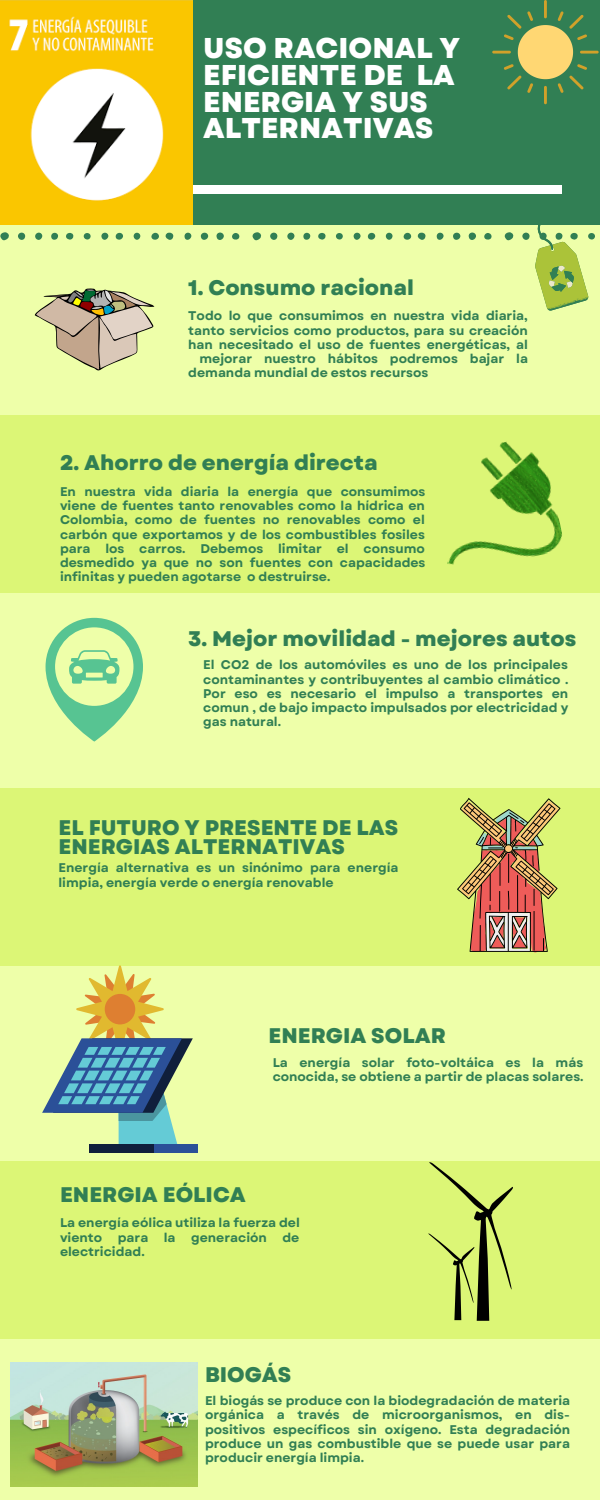
<style>
.page{position:relative;width:600px;height:1500px;background:#eeffa9}
.page>*{position:absolute;margin:0;border:0;box-sizing:border-box;transform-origin:0 0}
.t1{font:800 28.6px/26.6px "Garet";color:#fff}
.t2{font:800 21.1px/18.5px "Garet";color:#317f54}
.t3{font:700 12.6px/14.2px "Garet";color:#317f54;text-align:justify}
</style>
<div class="page">
<div style="left:0;top:0;width:600px;height:225px;background:#317f54"></div>
<div style="left:0;top:415px;width:600px;height:177px;background:#dcf676"></div>
<div style="left:0;top:788px;width:600px;height:178px;background:#dcf676"></div>
<div style="left:171px;top:185px;width:390px;height:8px;background:#fff"></div>
<img style="left:447px;top:441px;width:115px;height:124px">
<svg style="left:0;top:232px;width:9px;height:8px"></svg>
<svg style="left:165px;top:233px;width:9px;height:7px"></svg>
<div style="left:216px;top:233px;width:8px;height:7px;background:#317f54;border-radius:50%"></div>
<div style="left:201px;top:233px;width:7px;height:7px;background:#317f54;border-radius:50%"></div>
<div style="left:18px;top:233px;width:7px;height:7px;background:#317f54;border-radius:50%"></div>
<svg style="left:151px;top:233px;width:8px;height:7px"></svg>
<div style="left:35px;top:233px;width:7px;height:7px;background:#317f54;border-radius:50%"></div>
<div style="left:116px;top:233px;width:7px;height:7px;background:#317f54;border-radius:50%"></div>
<svg style="left:66px;top:233px;width:8px;height:7px"></svg>
<div style="left:185px;top:233px;width:6px;height:7px;background:#317f54;border-radius:3px"></div>
<svg style="left:232px;top:233px;width:8px;height:7px"></svg>
<div style="left:101px;top:233px;width:7px;height:7px;background:#317f54;border-radius:50%"></div>
<div style="left:51px;top:233px;width:7px;height:7px;background:#317f54;border-radius:3px"></div>
<svg style="left:134px;top:233px;width:6px;height:7px"></svg>
<div style="left:84px;top:233px;width:7px;height:7px;background:#317f54;border-radius:50%"></div>
<svg style="left:252px;top:232px;width:9px;height:8px"></svg>
<svg style="left:418px;top:233px;width:8px;height:7px"></svg>
<div style="left:469px;top:233px;width:7px;height:7px;background:#317f54;border-radius:50%"></div>
<div style="left:453px;top:233px;width:7px;height:7px;background:#317f54;border-radius:50%"></div>
<div style="left:270px;top:233px;width:7px;height:7px;background:#317f54;border-radius:50%"></div>
<svg style="left:403px;top:233px;width:8px;height:7px"></svg>
<div style="left:287px;top:233px;width:7px;height:7px;background:#317f54;border-radius:50%"></div>
<div style="left:368px;top:233px;width:7px;height:7px;background:#317f54;border-radius:50%"></div>
<svg style="left:318px;top:233px;width:8px;height:7px"></svg>
<div style="left:437px;top:233px;width:7px;height:7px;background:#317f54;border-radius:3px"></div>
<svg style="left:484px;top:233px;width:8px;height:7px"></svg>
<div style="left:354px;top:233px;width:7px;height:7px;background:#317f54;border-radius:50%"></div>
<div style="left:303px;top:233px;width:7px;height:7px;background:#317f54;border-radius:3px"></div>
<svg style="left:386px;top:233px;width:7px;height:7px"></svg>
<div style="left:336px;top:233px;width:7px;height:7px;background:#317f54;border-radius:50%"></div>
<svg style="left:504px;top:232px;width:10px;height:8px"></svg>
<div style="left:522px;top:233px;width:8px;height:7px;background:#317f54;border-radius:50%"></div>
<svg style="left:535px;top:225px;width:53px;height:86px"></svg>
<div style="left:556px;top:233px;width:7px;height:7px;background:#317f54;border-radius:3px"></div>
<div style="left:588px;top:233px;width:7px;height:7px;background:#317f54;border-radius:50%"></div>
<div style="left:0;top:1162px;width:600px;height:177px;background:#dcf676"></div>
<div style="left:89px;top:1145px;width:109px;height:8px;background:#2b5098"></div>
<div style="left:89px;top:1145px;width:65px;height:8px;background:#101f3c"></div>
<svg style="left:42px;top:965px;width:151px;height:180px"></svg>
<svg style="left:492px;top:0;width:107px;height:104px"></svg>
<img style="left:0;top:0;width:193px;height:225px">
<svg style="left:34px;top:288px;width:121px;height:83px"></svg>
<svg style="left:46px;top:618px;width:97px;height:124px"></svg>
<svg style="left:457px;top:798px;width:104px;height:155px"></svg>
<svg style="left:428px;top:1162px;width:85px;height:159px"></svg>
<img style="left:10px;top:1363px;width:188px;height:123px">
<h1 class="t1" style="left:203px;top:35px;width:258px">USO RACIONAL Y<br>EFICIENTE DE LA<br>ENERGIA Y SUS<br>ALTERNATIVAS</h1>
<h2 class="t2" style="left:188px;top:278px;width:227px">1. Consumo racional</h2>
<p class="t3" style="left:188px;top:309px;width:341px">Todo lo que consumimos en nuestra vida diaria,</p>
<p class="t3" style="left:188px;top:323px;width:341px">tanto servicios como productos, para su creación</p>
<p class="t3" style="left:188px;top:337px;width:341px">han necesitado el uso de fuentes energéticas, al</p>
<p class="t3" style="left:199px;top:352px;width:330px">mejorar nuestro hábitos podremos bajar la</p>
<p class="t3" style="left:188px;top:366px;width:242px">demanda mundial de estos recursos</p>
<h2 class="t2" style="left:60px;top:454px;width:319px">2. Ahorro de energía directa</h2>
<p class="t3" style="left:60px;top:484px;width:367px">En nuestra vida diaria la energía que consumimos viene de fuentes tanto renovables como la hídrica en Colombia, como de fuentes no renovables como el carbón que exportamos y de los combustibles fosiles para los carros. Debemos limitar el consumo desmedido ya que no son fuentes con capacidades infinitas y pueden agotarse o destruirse.</p>
<h2 class="t2" style="left:188px;top:629px;width:390px">3. Mejor movilidad - mejores autos</h2>
<p class="t3" style="left:203px;top:658px;width:367px">El CO2 de los automóviles es uno de los principales contaminantes y contribuyentes al cambio climático .<br>Por eso es necesario el impulso a transportes en comun , de bajo impacto impulsados por electricidad y gas natural.</p>
<h2 class="t2" style="left:58px;top:819px;width:341px">EL FUTURO Y PRESENTE DE LAS<br>ENERGIAS ALTERNATIVAS</h2>
<p class="t3" style="left:58px;top:861px;width:342px">Energía alternativa es un sinónimo para energía limpia, energía verde o energía renovable</p>
<h2 class="t2" style="left:268px;top:1027px;width:179px">ENERGIA SOLAR</h2>
<p class="t3" style="left:273px;top:1055px;width:312px">La energía solar foto-voltáica es la más conocida, se obtiene a partir de placas solares.</p>
<h2 class="t2" style="left:60px;top:1185px;width:187px">ENERGIA EÓLICA</h2>
<p class="t3" style="left:60px;top:1216px;width:241px">La energía eólica utiliza la fuerza del viento para la generación de electricidad.</p>
<h2 class="t2" style="left:205px;top:1365px;width:88px">BIOGÁS</h2>
<p class="t3" style="left:205px;top:1394px;width:367px">El biogás se produce con la biodegradación de materia orgánica a través de microorganismos, en dis&shy;positivos específicos sin oxígeno. Esta degradación produce un gas combustible que se puede usar para producir energía limpia.</p>
</div>
